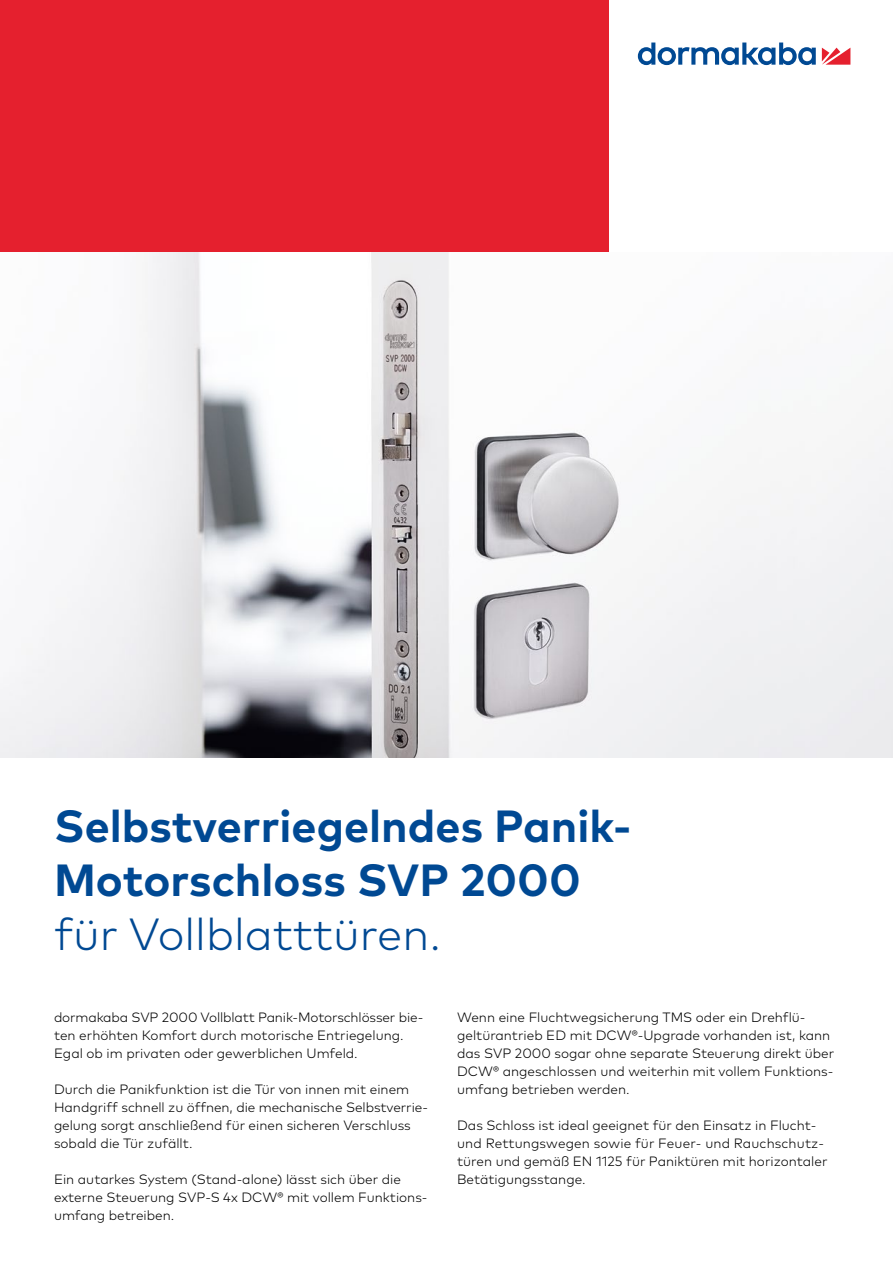
<style>
.page{position:relative;width:893px;height:1263px;background:#fff}
.page>*{position:absolute;margin:0;border:0;box-sizing:border-box;transform-origin:0 0}
.t1{font:700 45px/54px "Mark Pro";color:#004993}
.t2{font:300 45px "Mark Pro";color:#004993}
.t3{font:300 13.5px/18px "Mark Pro";color:#000}
</style>
<div class="page">
<div style="left:0;top:0;width:608px;height:253px;background:#e5202e"></div>
<img style="left:0;top:253px;width:893px;height:505px">
<svg style="left:822px;top:48px;width:28px;height:17px"></svg>
<svg style="left:638px;top:43px;width:178px;height:22px"></svg>
<h1 class="t1" style="left:54px;top:795px;width:579px">Selbstverriegelndes Panik-<br>Motorschloss SVP 2000</h1>
<h1 class="t2" style="left:54px;top:900px;width:389px">für Vollblatttüren.</h1>
<p class="t3" style="left:54px;top:1007px;width:371px">dormakaba SVP 2000 Vollblatt Panik-Motorschlösser bie&shy;ten erhöhten Komfort durch motorische Entriegelung.<br>Egal ob im privaten oder gewerblichen Umfeld.</p>
<p class="t3" style="left:54px;top:1079px;width:375px">Durch die Panikfunktion ist die Tür von innen mit einem Handgriff schnell zu öffnen, die mechanische Selbstverrie&shy;gelung sorgt anschließend für einen sicheren Verschluss sobald die Tür zufällt.</p>
<p class="t3" style="left:54px;top:1169px;width:375px">Ein autarkes System (Stand-alone) lässt sich über die externe Steuerung SVP-S 4x DCW® mit vollem Funktions&shy;umfang betreiben.</p>
<p class="t3" style="left:457px;top:1007px;width:379px">Wenn eine Fluchtwegsicherung TMS oder ein Drehflü&shy;geltürantrieb ED mit DCW®-Upgrade vorhanden ist, kann das SVP 2000 sogar ohne separate Steuerung direkt über DCW® angeschlossen und weiterhin mit vollem Funktions&shy;umfang betrieben werden.</p>
<p class="t3" style="left:457px;top:1115px;width:372px">Das Schloss ist ideal geeignet für den Einsatz in Flucht&shy;und Rettungswegen sowie für Feuer- und Rauchschutz&shy;türen und gemäß EN 1125 für Paniktüren mit horizontaler Betätigungsstange.</p>
</div>
